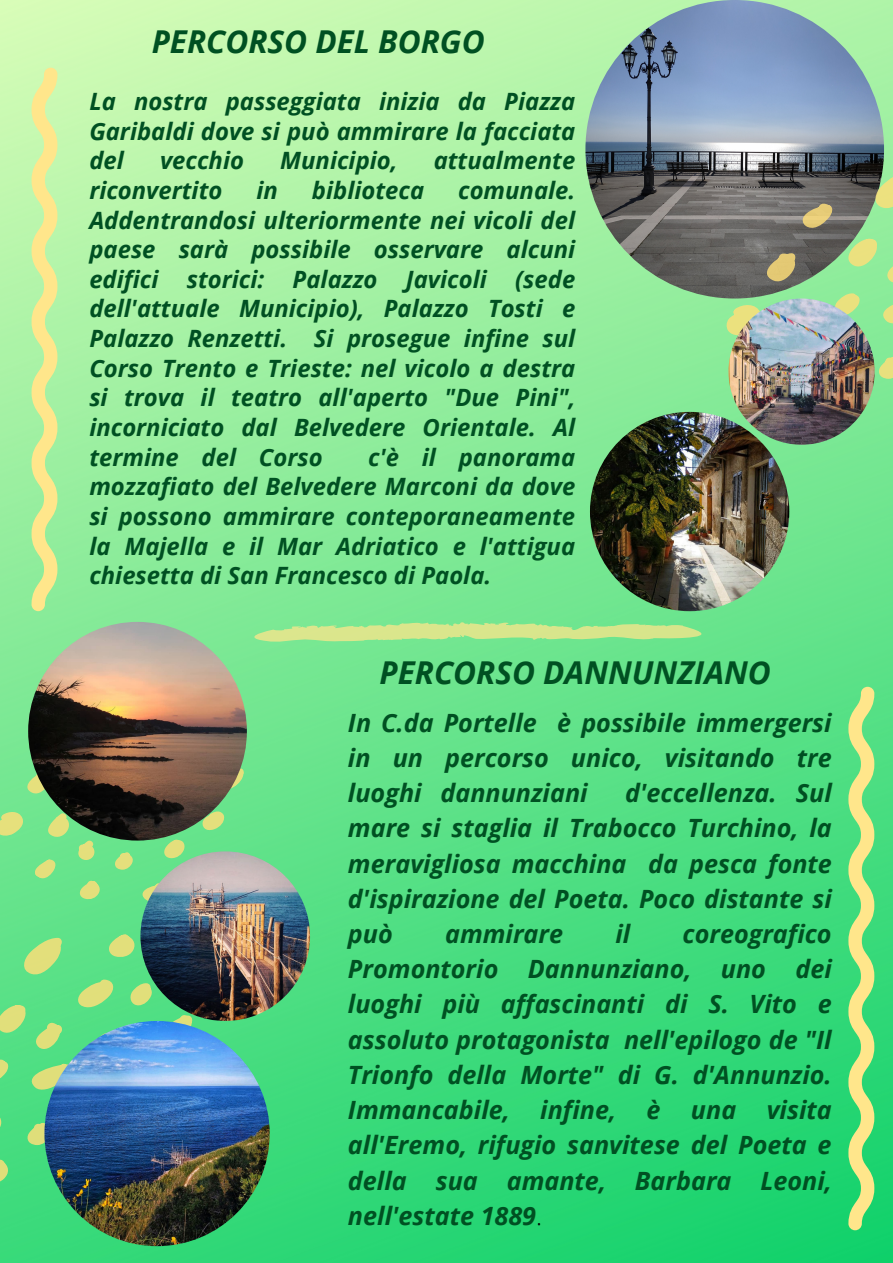
<style>
.page{position:relative;width:893px;height:1263px;background:#fff}
.page>*{position:absolute;margin:0;border:0;box-sizing:border-box;transform-origin:0 0}
.t1{font:italic 700 31.5px "Open Sans";color:#005022}
.t2{font:italic 700 25.2px/35.2px "Open Sans";color:#005022;text-align:justify}
.t3{font:italic 700 23.85px/29.6px "Open Sans";color:#005022;text-align:justify}
.s1{font-weight:300;font-style:normal;color:#000}
</style>
<div class="page">
<img style="left:0;top:0;width:893px;height:1263px">
<svg style="left:32px;top:68px;width:25px;height:543px"></svg>
<img style="left:585px;top:0;width:299px;height:298px;border-radius:50%">
<svg style="left:719px;top:160px;width:174px;height:264px"></svg>
<img style="left:728px;top:298px;width:146px;height:147px;border-radius:50%">
<svg style="left:848px;top:687px;width:26px;height:543px"></svg>
<svg style="left:0;top:926px;width:202px;height:268px"></svg>
<svg style="left:253px;top:622px;width:449px;height:20px"></svg>
<svg style="left:0;top:698px;width:251px;height:210px"></svg>
<img style="left:140px;top:851px;width:170px;height:170px;border-radius:50%">
<img style="left:44px;top:1021px;width:226px;height:225px;border-radius:50%">
<img style="left:28px;top:622px;width:219px;height:218px;border-radius:50%">
<img style="left:590px;top:412px;width:199px;height:199px;border-radius:50%">
<h1 class="t1" style="left:152px;top:20px;width:334px">PERCORSO DEL BORGO</h1>
<p class="t3" style="left:89px;top:86px;width:487px">La nostra passeggiata inizia da Piazza Garibaldi dove si può ammirare la facciata del</p>
<p class="t3" style="left:160px;top:145px;width:85px">vecchio</p>
<p class="t3" style="left:280px;top:145px;width:119px">Municipio,</p>
<p class="t3" style="left:434px;top:145px;width:143px">attualmente</p>
<p class="t3" style="left:89px;top:175px;width:135px">riconvertito</p>
<p class="t3" style="left:256px;top:175px;width:23px">in</p>
<p class="t3" style="left:312px;top:175px;width:114px">biblioteca</p>
<p class="t3" style="left:89px;top:175px;width:487px;text-indent:369px">comunale.<br>Addentrandosi ulteriormente nei vicoli del paese sarà possibile osservare alcuni edifici storici: Palazzo Javicoli (sede dell'attuale Municipio), Palazzo Tosti e Palazzo Renzetti. Si prosegue infine sul Corso Trento e Trieste: nel vicolo a destra si trova il teatro all'aperto "Due Pini", incorniciato dal Belvedere Orientale. Al termine del Corso</p>
<p class="t3" style="left:89px;top:442px;width:487px;text-indent:279px">c'è il panorama mozzafiato del Belvedere Marconi da dove si possono ammirare conteporaneamente la Majella e il Mar Adriatico e l'attigua chiesetta di San Francesco di Paola.</p>
<h1 class="t1" style="left:379px;top:650px;width:393px">PERCORSO DANNUNZIANO</h1>
<p class="t2" style="left:348px;top:704px;width:485px">In C.da Portelle è possibile immergersi in un percorso unico, visitando tre luoghi dannunziani</p>
<p class="t2" style="left:348px;top:775px;width:485px;text-indent:277px">d'eccellenza. Sul mare si staglia il Trabocco Turchino, la meravigliosa macchina da pesca fonte d'ispirazione del Poeta. Poco distante si può</p>
<p class="t2" style="left:348px;top:916px;width:485px;text-indent:334px">coreografico Promontorio Dannunziano, uno dei luoghi più affascinanti di S. Vito e assoluto protagonista nell'epilogo de "Il Trionfo della Morte" di G. d'Annunzio.<br>Immancabile, infine, è una visita all'Eremo, rifugio sanvitese del Poeta e della sua amante, Barbara Leoni, nell'estate 1889<span class="s1">.</span></p>
<p class="t2" style="left:445px;top:916px;width:120px">ammirare</p>
<p class="t2" style="left:615px;top:916px;width:16px">il</p>
</div>
